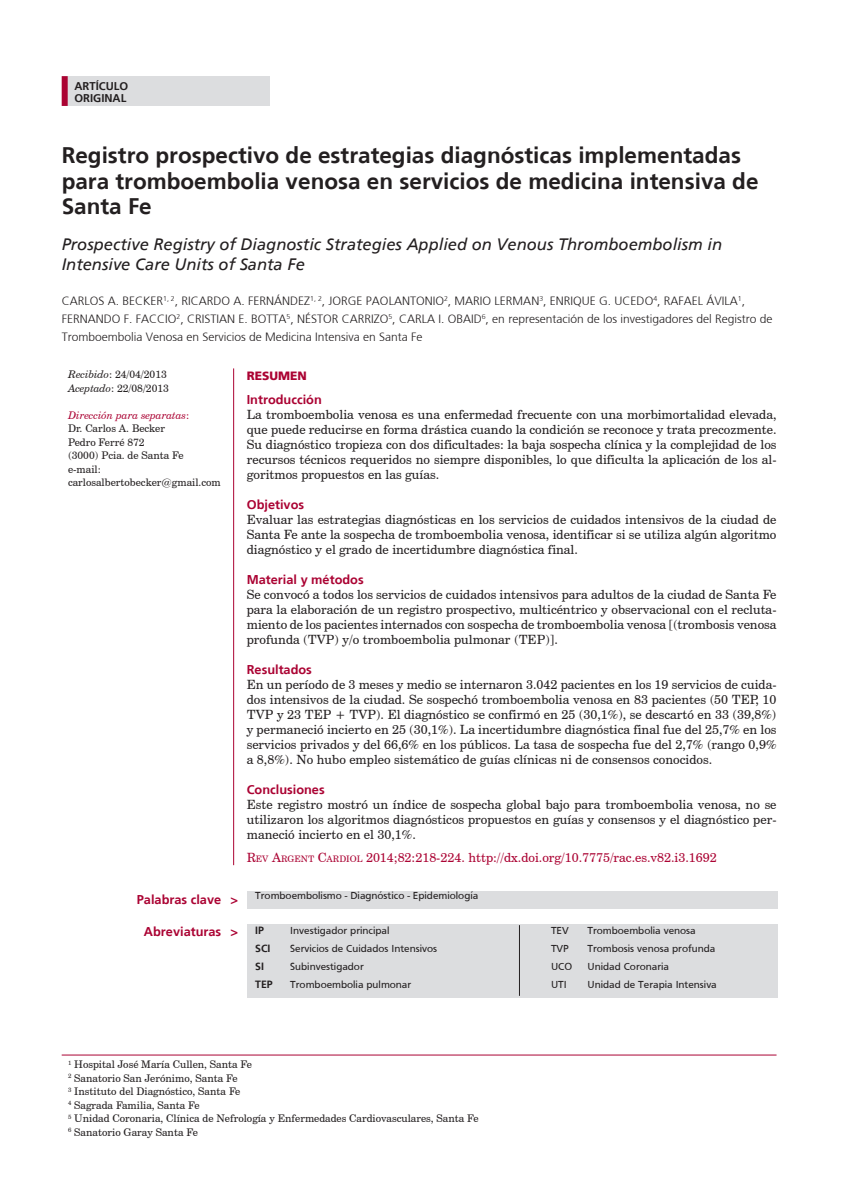
<style>
.page{position:relative;width:851px;height:1191px;background:#fff}
.page>*{position:absolute;margin:0;border:0;box-sizing:border-box;transform-origin:0 0}
.titulo{font:700 22.5px/25.5px "Frutiger";color:#231f20}
.Titulo_Inglés{font:italic 16.5px/19.5px "Frutiger";color:#231f20}
.resumen{font:12.75px/15px "Century Schoolbook BT";color:#231f20;text-align:justify}
.pie_resumen{font:12.75px "Century Schoolbook BT";color:#ab0333}
.resubtit1{font:700 12.75px "Frutiger";color:#ab0333}
.pal_clave{font:700 12.75px "Frutiger";color:#ab0333}
.autor{font:300 12px/18px "Frutiger";color:#231f20}
.subtit{font:900 12px "Frutiger";color:#ab0333}
.seccion{font:700 11.25px "Frutiger";color:#231f20}
.pie{font:10.5px "Century Schoolbook BT";color:#231f20}
.abreviat{font:10.5px "Frutiger";color:#231f20}
.claves{font:10.5px "Frutiger";color:#231f20}
.pie_c_raya{font:10.5px "Century Schoolbook BT";color:#231f20}
.pie-2{font:italic 10.5px "Century Schoolbook BT";color:#ab0333}
.abreviat-2{font:700 10.5px "Frutiger";color:#231f20}
.s1{font-style:italic}
.s2{font-style:normal}
.s3{font-style:inherit}
.s4{font-size:8.85px}
</style>
<div class="page">
<div style="left:247px;top:924px;width:530px;height:73px;background:#dcdddf"></div>
<div style="left:247px;top:892px;width:530px;height:17px;background:#dcdddf"></div>
<div style="left:62px;top:76px;width:207px;height:30px;background:#dcdddf"></div>
<hr style="left:233px;top:368px;width:1px;height:497px;background:#ab0333">
<div style="left:62px;top:76px;width:6px;height:30px;background:#ab0333"></div>
<hr style="left:519px;top:925px;width:1px;height:70px;background:#231f20">
<hr style="left:62px;top:1054px;width:714px;height:1px;background:#ab0333">
<p class="seccion" style="left:74px;top:79px;width:55px">ARTÍCULO</p>
<p class="seccion" style="left:74px;top:92px;width:53px">ORIGINAL</p>
<p class="titulo" style="left:62px;top:143px;width:698px">Registro prospectivo de estrategias diagnósticas implementadas para tromboembolia venosa en servicios de medicina intensiva de<br>Santa Fe</p>
<p class="Titulo_Inglés" style="left:62px;top:235px;width:662px">Prospective Registry of Diagnostic Strategies Applied on Venous Thromboembolism in<br>Intensive Care Units of Santa Fe</p>
<p class="autor" style="left:62px;top:292px;width:712px">CARLOS A. BECKER<sup>1,</sup> <sup>2</sup>, RICARDO A. FERNÁNDEZ<sup>1,</sup> <sup>2</sup>, JORGE PAOLANTONIO<sup>2</sup>, MARIO LERMAN<sup>3</sup>, ENRIQUE G. UCEDO<sup>4</sup>, RAFAEL ÁVILA<sup>1</sup>,<br>FERNANDO F. FACCIO<sup>2</sup>, CRISTIAN E. BOTTA<sup>5</sup>, NÉSTOR CARRIZO<sup>5</sup>, CARLA I. OBAID<sup>6</sup>, en representación de los investigadores del Registro de<br>Tromboembolia Venosa en Servicios de Medicina Intensiva en Santa Fe</p>
<p class="pie" style="left:68px;top:368px;width:100px"><span class="s1">Recibido</span>: 24/04/2013</p>
<p class="pie" style="left:68px;top:381px;width:102px"><span class="s1">Aceptado</span>: 22/08/2013</p>
<p class="pie-2" style="left:68px;top:408px;width:123px">Dirección para separatas<span class="s2">:</span></p>
<p class="pie" style="left:68px;top:422px;width:98px">Dr. Carlos A. Becker</p>
<p class="pie" style="left:68px;top:435px;width:78px">Pedro Ferré 872</p>
<p class="pie" style="left:68px;top:449px;width:117px">(3000) Pcia. de Santa Fe</p>
<p class="pie" style="left:68px;top:462px;width:34px">e-mail:</p>
<p class="pie" style="left:68px;top:476px;width:154px">carlosalbertobecker@gmail.com</p>
<p class="pal_clave" style="left:137px;top:892px;width:103px">Palabras clave &gt;</p>
<p class="pal_clave" style="left:144px;top:924px;width:96px">Abreviaturas &gt;</p>
<p class="subtit" style="left:247px;top:368px;width:61px">RESUMEN</p>
<p class="resubtit1" style="left:247px;top:391px;width:77px">Introducción</p>
<p class="resumen" style="left:247px;top:406px;width:531px">La tromboembolia venosa es una enfermedad frecuente con una morbimortalidad elevada, que puede reducirse en forma drástica cuando la condición se reconoce y trata precozmente.<br>Su diagnóstico tropieza con dos dificultades: la baja sospecha clínica y la complejidad de los recursos técnicos requeridos no siempre disponibles, lo que dificulta la aplicación de los al&shy;goritmos propuestos en las guías.</p>
<p class="resubtit1" style="left:247px;top:496px;width:59px">Objetivos</p>
<p class="resumen" style="left:247px;top:511px;width:531px">Evaluar las estrategias diagnósticas en los servicios de cuidados intensivos de la ciudad de Santa Fe ante la sospecha de tromboembolia venosa, identificar si se utiliza algún algoritmo diagnóstico y el grado de incertidumbre diagnóstica final.</p>
<p class="resubtit1" style="left:247px;top:571px;width:118px">Material y métodos</p>
<p class="resumen" style="left:247px;top:586px;width:531px">Se convocó a todos los servicios de cuidados intensivos para adultos de la ciudad de Santa Fe para la elaboración de un registro prospectivo, multicéntrico y observacional con el recluta&shy;miento de los pacientes internados con sospecha de tromboembolia venosa [(trombosis venosa profunda (TVP) y/o tromboembolia pulmonar (TEP)].</p>
<p class="resubtit1" style="left:247px;top:661px;width:67px">Resultados</p>
<p class="resumen" style="left:247px;top:676px;width:531px">En un período de 3 meses y medio se internaron 3.042 pacientes en los 19 servicios de cuida&shy;dos intensivos de la ciudad. Se sospechó tromboembolia venosa en 83 pacientes (50 TEP, 10<br>TVP y 23 TEP + TVP). El diagnóstico se confirmó en 25 (30,1%), se descartó en 33 (39,8%) y permaneció incierto en 25 (30,1%). La incertidumbre diagnóstica final fue del 25,7% en los servicios privados y del 66,6% en los públicos. La tasa de sospecha fue del 2,7% (rango 0,9% a 8,8%). No hubo empleo sistemático de guías clínicas ni de consensos conocidos.</p>
<p class="resubtit1" style="left:247px;top:781px;width:79px">Conclusiones</p>
<p class="resumen" style="left:247px;top:796px;width:531px">Este registro mostró un índice de sospecha global bajo para tromboembolia venosa, no se utilizaron los algoritmos diagnósticos propuestos en guías y consensos y el diagnóstico per&shy;maneció incierto en el 30,1%.</p>
<p class="pie_resumen" style="left:247px;top:849px;width:471px"><span class="s3">R</span><span class="s4">EV</span> <span class="s3">A</span><span class="s4">RGENT</span> <span class="s3">C</span><span class="s4">ARDIOL</span> 2014;82:218-224. http://dx.doi.org/10.7775/rac.es.v82.i3.1692</p>
<p class="claves" style="left:255px;top:890px;width:224px">Tromboembolismo - Diagnóstico - Epidemiología</p>
<p class="abreviat-2" style="left:255px;top:924px;width:10px">IP</p>
<p class="abreviat" style="left:290px;top:925px;width:101px">Investigador principal</p>
<p class="abreviat" style="left:551px;top:925px;width:19px">TEV</p>
<p class="abreviat" style="left:587px;top:925px;width:110px">Tromboembolia venosa</p>
<p class="abreviat-2" style="left:255px;top:942px;width:17px">SCI</p>
<p class="abreviat" style="left:290px;top:942px;width:148px">Servicios de Cuidados Intensivos</p>
<p class="abreviat" style="left:551px;top:942px;width:19px">TVP</p>
<p class="abreviat" style="left:587px;top:942px;width:129px">Trombosis venosa profunda</p>
<p class="abreviat-2" style="left:255px;top:960px;width:10px">SI</p>
<p class="abreviat" style="left:290px;top:960px;width:75px">Subinvestigador</p>
<p class="abreviat" style="left:551px;top:960px;width:23px">UCO</p>
<p class="abreviat" style="left:587px;top:960px;width:83px">Unidad Coronaria</p>
<p class="abreviat-2" style="left:255px;top:978px;width:19px">TEP</p>
<p class="abreviat" style="left:290px;top:978px;width:122px">Tromboembolia pulmonar</p>
<p class="abreviat" style="left:551px;top:978px;width:17px">UTI</p>
<p class="abreviat" style="left:587px;top:978px;width:131px">Unidad de Terapia Intensiva</p>
<p class="pie_c_raya" style="left:68px;top:1058px;width:185px"><sup>1</sup> Hospital José María Cullen, Santa Fe</p>
<p class="pie" style="left:68px;top:1071px;width:171px"><sup>2</sup> Sanatorio San Jerónimo, Santa Fe</p>
<p class="pie" style="left:68px;top:1085px;width:174px"><sup>3</sup> Instituto del Diagnóstico, Santa Fe</p>
<p class="pie" style="left:68px;top:1098px;width:133px"><sup>4</sup> Sagrada Familia, Santa Fe</p>
<p class="pie" style="left:68px;top:1112px;width:412px"><sup>5</sup> Unidad Coronaria, Clínica de Nefrología y Enfermedades Cardiovasculares, Santa Fe</p>
<p class="pie" style="left:68px;top:1125px;width:131px"><sup>6</sup> Sanatorio Garay Santa Fe</p>
</div>
